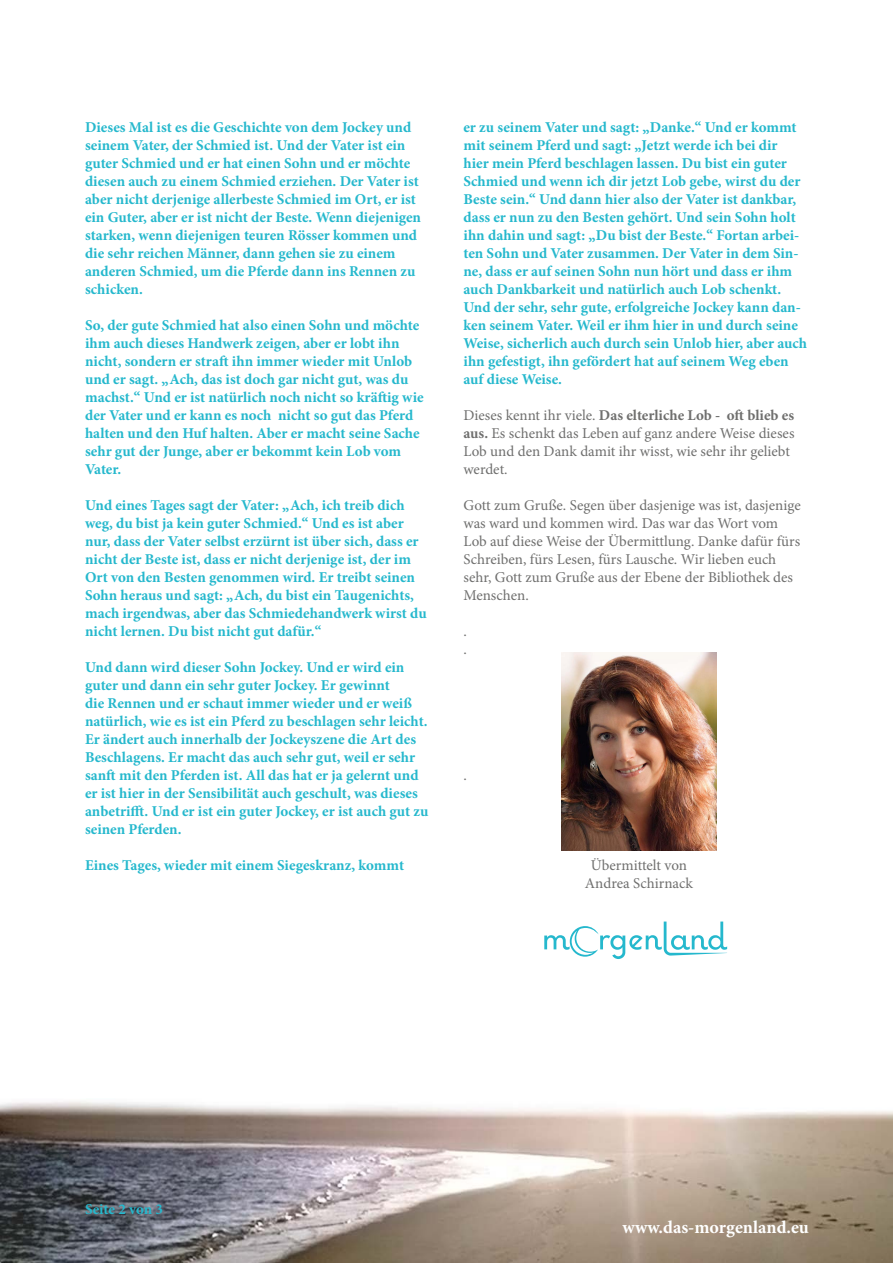
<style>
.page{position:relative;width:893px;height:1263px;background:#fff}
.page>*{position:absolute;margin:0;border:0;box-sizing:border-box;transform-origin:0 0}
.t1{font:700 18px "Minion Pro";color:#fff}
.t2{font:700 15px/18px "Minion Pro";color:#25b8cd}
.t3{font:15px/18px "Minion Pro";color:#6f6f6e}
.s1{font-weight:700}
</style>
<div class="page">
<img style="left:0;top:1101px;width:893px;height:162px">
<img style="left:561px;top:653px;width:155px;height:198px">
<svg style="left:544px;top:921px;width:183px;height:38px"></svg>
<p class="t2" style="left:463px;top:118px;width:345px">er zu seinem Vater und sagt: „Danke.“ Und er kommt mit seinem Pferd und sagt: „Jetzt werde ich bei dir<br>hier mein Pferd beschlagen lassen. Du bist ein guter Schmied und wenn ich dir jetzt Lob gebe, wirst du der Beste sein.“ Und dann hier also der Vater ist dankbar, dass er nun zu den Besten gehört. Und sein Sohn holt ihn dahin und sagt: „Du bist der Beste.“ Fortan arbei&shy;ten Sohn und Vater zusammen. Der Vater in dem Sin&shy;ne, dass er auf seinen Sohn nun hört und dass er ihm auch Dankbarkeit und natürlich auch Lob schenkt.<br>Und der sehr, sehr gute, erfolgreiche Jockey kann dan&shy;ken seinem Vater. Weil er ihm hier in und durch seine Weise, sicherlich auch durch sein Unlob hier, aber auch ihn gefestigt, ihn gefördert hat auf seinem Weg eben auf diese Weise.</p>
<p class="t3" style="left:463px;top:406px;width:332px">Dieses kennt ihr viele. <span class="s1">Das elterliche Lob - oft blieb es aus.</span> Es schenkt das Leben auf ganz andere Weise dieses Lob und den Dank damit ihr wisst, wie sehr ihr geliebt werdet.</p>
<p class="t3" style="left:463px;top:496px;width:339px">Gott zum Gruße. Segen über dasjenige was ist, dasjenige was ward und kommen wird. Das war das Wort vom Lob auf diese Weise der Übermittlung. Danke dafür fürs Schreiben, fürs Lesen, fürs Lausche. Wir lieben euch sehr, Gott zum Gruße aus der Ebene der Bibliothek des Menschen.</p>
<p class="t3" style="left:463px;top:622px;width:5px">. .</p>
<p class="t2" style="left:85px;top:118px;width:338px">Dieses Mal ist es die Geschichte von dem Jockey und seinem Vater, der Schmied ist. Und der Vater ist ein guter Schmied und er hat einen Sohn und er möchte diesen auch zu einem Schmied erziehen. Der Vater ist aber nicht derjenige allerbeste Schmied im Ort, er ist ein Guter, aber er ist nicht der Beste. Wenn diejenigen starken, wenn diejenigen teuren Rösser kommen und die sehr reichen Männer, dann gehen sie zu einem anderen Schmied, um die Pferde dann ins Rennen zu schicken.</p>
<p class="t2" style="left:85px;top:316px;width:340px">So, der gute Schmied hat also einen Sohn und möchte ihm auch dieses Handwerk zeigen, aber er lobt ihn nicht, sondern er straft ihn immer wieder mit Unlob und er sagt. „Ach, das ist doch gar nicht gut, was du machst.“ Und er ist natürlich noch nicht so kräftig wie der Vater und er kann es noch nicht so gut das Pferd halten und den Huf halten. Aber er macht seine Sache sehr gut der Junge, aber er bekommt kein Lob vom Vater.</p>
<p class="t2" style="left:85px;top:496px;width:343px">Und eines Tages sagt der Vater: „Ach, ich treib dich weg, du bist ja kein guter Schmied.“ Und es ist aber nur, dass der Vater selbst erzürnt ist über sich, dass er nicht der Beste ist, dass er nicht derjenige ist, der im Ort von den Besten genommen wird. Er treibt seinen Sohn heraus und sagt: „Ach, du bist ein Taugenichts, mach irgendwas, aber das Schmiedehandwerk wirst du nicht lernen. Du bist nicht gut dafür.“</p>
<p class="t2" style="left:85px;top:658px;width:345px">Und dann wird dieser Sohn Jockey. Und er wird ein guter und dann ein sehr guter Jockey. Er gewinnt<br>die Rennen und er schaut immer wieder und er weiß natürlich, wie es ist ein Pferd zu beschlagen sehr leicht.<br>Er ändert auch innerhalb der Jockeyszene die Art des Beschlagens. Er macht das auch sehr gut, weil er sehr sanft mit den Pferden ist. All das hat er ja gelernt und er ist hier in der Sensibilität auch geschult, was dieses anbetrifft. Und er ist ein guter Jockey, er ist auch gut zu seinen Pferden.</p>
<p class="t2" style="left:85px;top:856px;width:321px">Eines Tages, wieder mit einem Siegeskranz, kommt</p>
<p class="t3" style="left:585px;top:856px;width:109px;text-align:center">Übermittelt von<br>Andrea Schirnack</p>
<p class="t3" style="left:463px;top:766px;width:5px">.</p>
<p class="t1" style="left:623px;top:1215px;width:188px">www.das-morgenland.eu</p>
</div>
